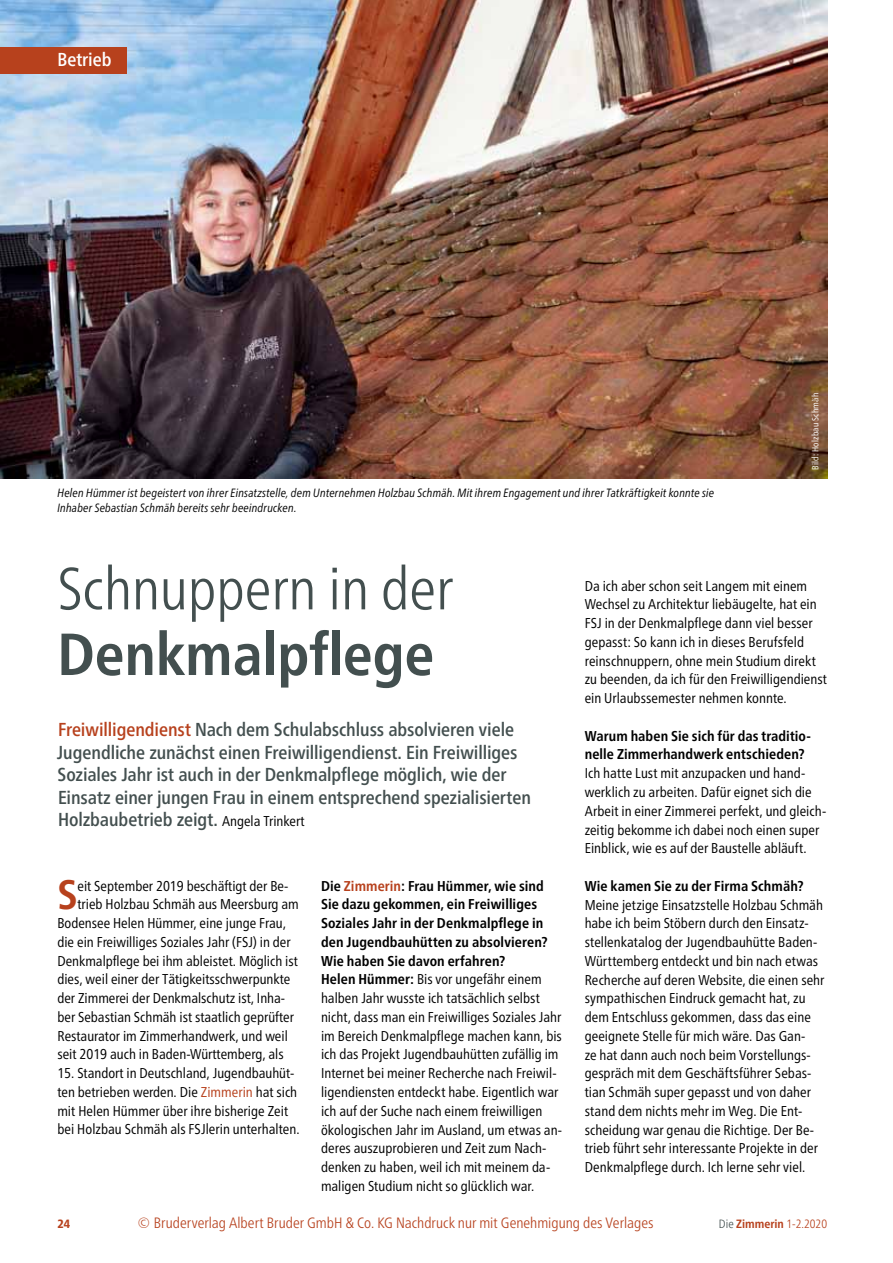
<style>
.page{position:relative;width:893px;height:1263px;background:#fff}
.page>*{position:absolute;margin:0;border:0;box-sizing:border-box;transform-origin:0 0}
.t1{font:300 condensed 59.25px "Frutiger Neue LT Pro";color:#434f4f}
.t2{font:700 condensed 59.25px "Frutiger Neue LT Pro";color:#434f4f}
.t3{font:700 condensed 41.1px "Frutiger Neue LT Pro";color:#b7411d}
.t4{font:500 condensed 18.75px/22.5px "Frutiger Neue LT Pro";letter-spacing:-.005em;color:#434f4f}
.t5{font:500 condensed 18.75px "Frutiger Neue LT Pro";color:#fff}
.t6{font:300 condensed 15px "Frutiger Neue LT Pro";color:#b7411d}
.t7{font:condensed 14.25px/18.8px "Frutiger Neue LT Pro";color:#000}
.t8{font:700 condensed 14.25px/18.8px "Frutiger Neue LT Pro";letter-spacing:.005em;color:#000}
.t9{font:italic condensed 12px/15px "Frutiger Neue LT Pro";letter-spacing:.015em;color:#000}
.t10{font:700 condensed 12px "Frutiger Neue LT Pro";color:#b7411d}
.t11{font:800 condensed 12px "Frutiger Neue LT Pro";color:#b7411d}
.t12{font:condensed 9px "Frutiger Neue LT Pro";letter-spacing:.02em;color:#fff}
.s1{color:#b7411d}
.s2{font-weight:400;font-size:14.25px;color:#000}
.s3{font-weight:700}
.s4{font-weight:700;color:#b7411d}
.s5{font-weight:300;color:#434f4f}
.s6{font-weight:300}
</style>
<div class="page">
<img style="left:0;top:0;width:827px;height:478px">
<div style="left:0;top:47px;width:126px;height:26px;background:#b7411d"></div>
<h3 class="t5" style="left:57px;top:48px;width:56px">Betrieb</h3>
<p class="t9" style="left:57px;top:485px;width:658px">Helen Hümmer ist begeistert von ihrer Einsatzstelle, dem Unternehmen Holzbau Schmäh. Mit ihrem Engagement und ihrer Tatkräftigkeit konnte sie<br>Inhaber Sebastian Schmäh bereits sehr beeindrucken.</p>
<p class="t12" style="left:810px;top:470px;width:78px;rotate:-90deg">Bild: Holzbau Schmäh</p>
<h1 class="t1" style="left:57px;top:554px;width:397px">Schnuppern in der</h1>
<h1 class="t2" style="left:57px;top:619px;width:378px">Denkmalpflege</h1>
<p class="t4" style="left:57px;top:718px;width:476px"><span class="s1">Freiwilligendienst</span> Nach dem Schulabschluss absolvieren viele Jugendliche zunächst einen Freiwilligendienst. Ein Freiwilliges Soziales Jahr ist auch in der Denkmalpflege möglich, wie der Einsatz einer jungen Frau in einem entsprechend spezialisierten Holzbaubetrieb zeigt. <span class="s2">Angela Trinkert</span></p>
<h2 class="t3" style="left:57px;top:871px;width:22px">S</h2>
<p class="t7" style="left:77px;top:876px;width:212px">eit September 2019 beschäftigt der Be-</p>
<p class="t7" style="left:77px;top:895px;width:223px">trieb Holzbau Schmäh aus Meersburg am</p>
<p class="t7" style="left:57px;top:914px;width:230px">Bodensee Helen Hümmer, eine junge Frau,</p>
<p class="t7" style="left:57px;top:932px;width:235px">die ein Freiwilliges Soziales Jahr (FSJ) in der</p>
<p class="t7" style="left:57px;top:951px;width:242px">Denkmalpflege bei ihm ableistet. Möglich ist</p>
<p class="t7" style="left:57px;top:970px;width:234px">dies, weil einer der Tätigkeitsschwerpunkte</p>
<p class="t7" style="left:57px;top:989px;width:229px">der Zimmerei der Denkmalschutz ist, Inha-</p>
<p class="t7" style="left:57px;top:1007px;width:238px">ber Sebastian Schmäh ist staatlich geprüfter</p>
<p class="t7" style="left:57px;top:1026px;width:232px">Restaurator im Zimmerhandwerk, und weil</p>
<p class="t7" style="left:57px;top:1045px;width:228px">seit 2019 auch in Baden-Württemberg, als</p>
<p class="t7" style="left:57px;top:1064px;width:244px">15. Standort in Deutschland, Jugendbauhüt&shy;ten betrieben werden. Die <span class="s1">Zimmerin</span> hat sich mit Helen Hümmer über ihre bisherige Zeit bei Holzbau Schmäh als FSJlerin unterhalten.</p>
<p class="t7" style="left:321px;top:876px;width:243px"><span class="s3">Die</span> <span class="s4">Zimmerin</span><span class="s3">: Frau Hümmer, wie sind Sie dazu gekommen, ein Freiwilliges Soziales Jahr in der Denkmalpflege in den Jugendbauhütten zu absolvieren?<br>Wie haben Sie davon erfahren?<br>Helen Hümmer:</span> Bis vor ungefähr einem halben Jahr wusste ich tatsächlich selbst nicht, dass man ein Freiwilliges Soziales Jahr im Bereich Denkmalpflege machen kann, bis ich das Projekt Jugendbauhütten zufällig im Internet bei meiner Recherche nach Freiwil&shy;ligendiensten entdeckt habe. Eigentlich war ich auf der Suche nach einem freiwilligen ökologischen Jahr im Ausland, um etwas an&shy;deres auszuprobieren und Zeit zum Nach&shy;denken zu haben, weil ich mit meinem da&shy;maligen Studium nicht so glücklich war.</p>
<p class="t7" style="left:585px;top:576px;width:244px">Da ich aber schon seit Langem mit einem Wechsel zu Architektur liebäugelte, hat ein FSJ in der Denkmalpflege dann viel besser gepasst: So kann ich in dieses Berufsfeld reinschnuppern, ohne mein Studium direkt zu beenden, da ich für den Freiwilligendienst ein Urlaubssemester nehmen konnte.</p>
<p class="t8" style="left:585px;top:726px;width:228px">Warum haben Sie sich für das traditio&shy;nelle Zimmerhandwerk entschieden?</p>
<p class="t7" style="left:585px;top:764px;width:243px">Ich hatte Lust mit anzupacken und hand&shy;werklich zu arbeiten. Dafür eignet sich die Arbeit in einer Zimmerei perfekt, und gleich&shy;zeitig bekomme ich dabei noch einen super Einblick, wie es auf der Baustelle abläuft.</p>
<p class="t8" style="left:585px;top:876px;width:221px">Wie kamen Sie zu der Firma Schmäh?</p>
<p class="t7" style="left:585px;top:895px;width:241px">Meine jetzige Einsatzstelle Holzbau Schmäh habe ich beim Stöbern durch den Einsatz&shy;stellenkatalog der Jugendbauhütte Baden-Württemberg entdeckt und bin nach etwas Recherche auf deren Website, die einen sehr sympathischen Eindruck gemacht hat, zu dem Entschluss gekommen, dass das eine geeignete Stelle für mich wäre. Das Gan-<br>ze hat dann auch noch beim Vorstellungs&shy;gespräch mit dem Geschäftsführer Sebas&shy;tian Schmäh super gepasst und von daher stand dem nichts mehr im Weg. Die Ent&shy;scheidung war genau die Richtige. Der Be&shy;trieb führt sehr interessante Projekte in der Denkmalpflege durch. Ich lerne sehr viel.</p>
<p class="t6" style="left:137px;top:1214px;width:518px">© Bruderverlag Albert Bruder GmbH &amp; Co. KG Nachdruck nur mit Genehmigung des Verlages</p>
<p class="t11" style="left:57px;top:1217px;width:14px">24</p>
<p class="t10" style="left:719px;top:1217px;width:110px"><span class="s5">Die</span> Zimmerin <span class="s6">1-2.2020</span></p>
</div>
